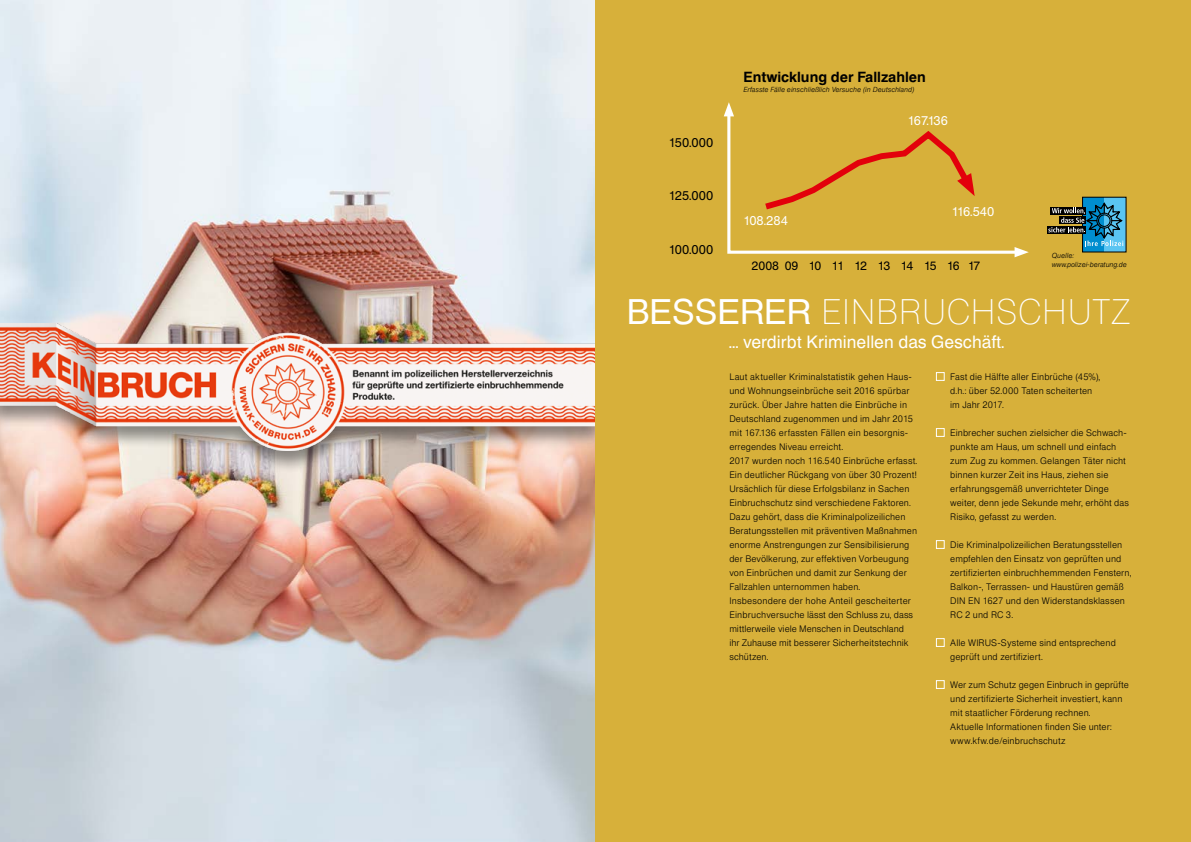
<style>
.page{position:relative;width:1191px;height:842px;background:#fff}
.page>*{position:absolute;margin:0;border:0;box-sizing:border-box;transform-origin:0 0}
.t1{font:34px "Europa Gro SBOP X Lig";color:#fff}
.t2{font:17px "Europa Gro SBOP";color:#fff}
.t3{font:500 14px "Europa Gro SBOP";color:#000}
.t4{font:12.4px "Europa Gro SBOP";color:#000}
.t5{font:12.4px "Europa Gro SBOP";color:#fff}
.t6{font:11.8px "Europa Gro SBOP";letter-spacing:-.11em;color:#000}
.t7{font:300 9px/14px "Europa Gro SBOP";letter-spacing:.01em;color:#000}
.t8{font:italic 300 7px/8.4px "Europa Gro SBOP";color:#000}
.s1{font-family:"Europa Gro SBOP"}
</style>
<div class="page">
<img style="left:0;top:0;width:595px;height:842px">
<div style="left:0;top:322px;width:608px;height:152px;background:#000;opacity:.44"></div>
<img style="left:0;top:324px;width:595px;height:127px">
<div style="left:595px;top:0;width:596px;height:842px;background:#d7b03a"></div>
<div style="left:936px;top:372px;width:8px;height:9px;border:1px solid #fff"></div>
<div style="left:936px;top:428px;width:8px;height:9px;border:1px solid #fff"></div>
<div style="left:936px;top:540px;width:8px;height:9px;border:1px solid #fff"></div>
<div style="left:936px;top:638px;width:8px;height:9px;border:1px solid #fff"></div>
<div style="left:936px;top:680px;width:8px;height:9px;border:1px solid #fff"></div>
<div style="left:1082px;top:197px;width:22px;height:55px;background:#008ecf"></div>
<div style="left:1104px;top:197px;width:22px;height:55px;background:#5ac5f2"></div>
<div style="left:1046px;top:226px;width:39px;height:8px;background:#000"></div>
<svg style="left:1048px;top:201px;width:75px;height:45px"></svg>
<svg style="left:726px;top:116px;width:288px;height:138px"></svg>
<svg style="left:724px;top:102px;width:10px;height:14px"></svg>
<svg style="left:1014px;top:247px;width:14px;height:10px"></svg>
<svg style="left:758px;top:127px;width:218px;height:87px"></svg>
<h3 class="t3" style="left:743px;top:68px;width:184px">Entwicklung der Fallzahlen</h3>
<p class="t8" style="left:743px;top:85px;width:172px">Erfasste Fälle einschließlich Versuche (in Deutschland)</p>
<h3 class="t4" style="left:669px;top:134px;width:46px">150.000</h3>
<h3 class="t4" style="left:669px;top:187px;width:46px">125.000</h3>
<h3 class="t4" style="left:669px;top:242px;width:46px">100.000</h3>
<h3 class="t5" style="left:743px;top:213px;width:46px">108.284</h3>
<h3 class="t5" style="left:908px;top:113px;width:42px">167.136</h3>
<h3 class="t5" style="left:951px;top:204px;width:44px">116.540</h3>
<h3 class="t6" style="left:751px;top:258px;width:230px">2008 09 10 11 12 13 14 15 16 17</h3>
<p class="t8" style="left:1051px;top:251px;width:77px">Quelle: www.polizei-beratung.de</p>
<h1 class="t1" style="left:626px;top:292px;width:505px"><span class="s1">BESSERER</span> EINBRUCHSCHUTZ</h1>
<h2 class="t2" style="left:729px;top:331px;width:277px">… verdirbt Kriminellen das Geschäft.</h2>
<p class="t7" style="left:729px;top:370px;width:189px">Laut aktueller Kriminalstatistik gehen Haus&shy;und Wohnungseinbrüche seit 2016 spürbar zurück. Über Jahre hatten die Einbrüche in Deutschland zugenommen und im Jahr 2015 mit 167.136 erfassten Fällen ein besorgnis&shy;erregendes Niveau erreicht.<br>2017 wurden noch 116.540 Einbrüche erfasst.<br>Ein deutlicher Rückgang von über 30 Prozent!<br>Ursächlich für diese Erfolgsbilanz in Sachen Einbruchschutz sind verschiedene Faktoren.<br>Dazu gehört, dass die Kriminalpolizeilichen Beratungsstellen mit präventiven Maßnahmen enorme Anstrengungen zur Sensibilisierung der Bevölkerung, zur effektiven Vorbeugung von Einbrüchen und damit zur Senkung der Fallzahlen unternommen haben.<br>Insbesondere der hohe Anteil gescheiterter Einbruchversuche lässt den Schluss zu, dass mittlerweile viele Menschen in Deutschland<br>ihr Zuhause mit besserer Sicherheitstechnik schützen.</p>
<p class="t7" style="left:950px;top:370px;width:152px">Fast die Hälfte aller Einbrüche (45%), d.h.: über 52.000 Taten scheiterten im Jahr 2017.</p>
<p class="t7" style="left:950px;top:426px;width:180px">Einbrecher suchen zielsicher die Schwach&shy;punkte am Haus, um schnell und einfach zum Zug zu kommen. Gelangen Täter nicht binnen kurzer Zeit ins Haus, ziehen sie erfahrungsgemäß unverrichteter Dinge weiter, denn jede Sekunde mehr, erhöht das Risiko, gefasst zu werden.</p>
<p class="t7" style="left:950px;top:538px;width:183px">Die Kriminalpolizeilichen Beratungsstellen empfehlen den Einsatz von geprüften und zertifizierten einbruchhemmenden Fenstern, Balkon-, Terrassen- und Haustüren gemäß DIN EN 1627 und den Widerstandsklassen RC 2 und RC 3.</p>
<p class="t7" style="left:950px;top:636px;width:167px">Alle WIRUS-Systeme sind entsprechend geprüft und zertifiziert.</p>
<p class="t7" style="left:950px;top:678px;width:180px">Wer zum Schutz gegen Einbruch in geprüfte und zertifizierte Sicherheit investiert, kann mit staatlicher Förderung rechnen.<br>Aktuelle Informationen finden Sie unter: www.kfw.de/einbruchschutz</p>
</div>
